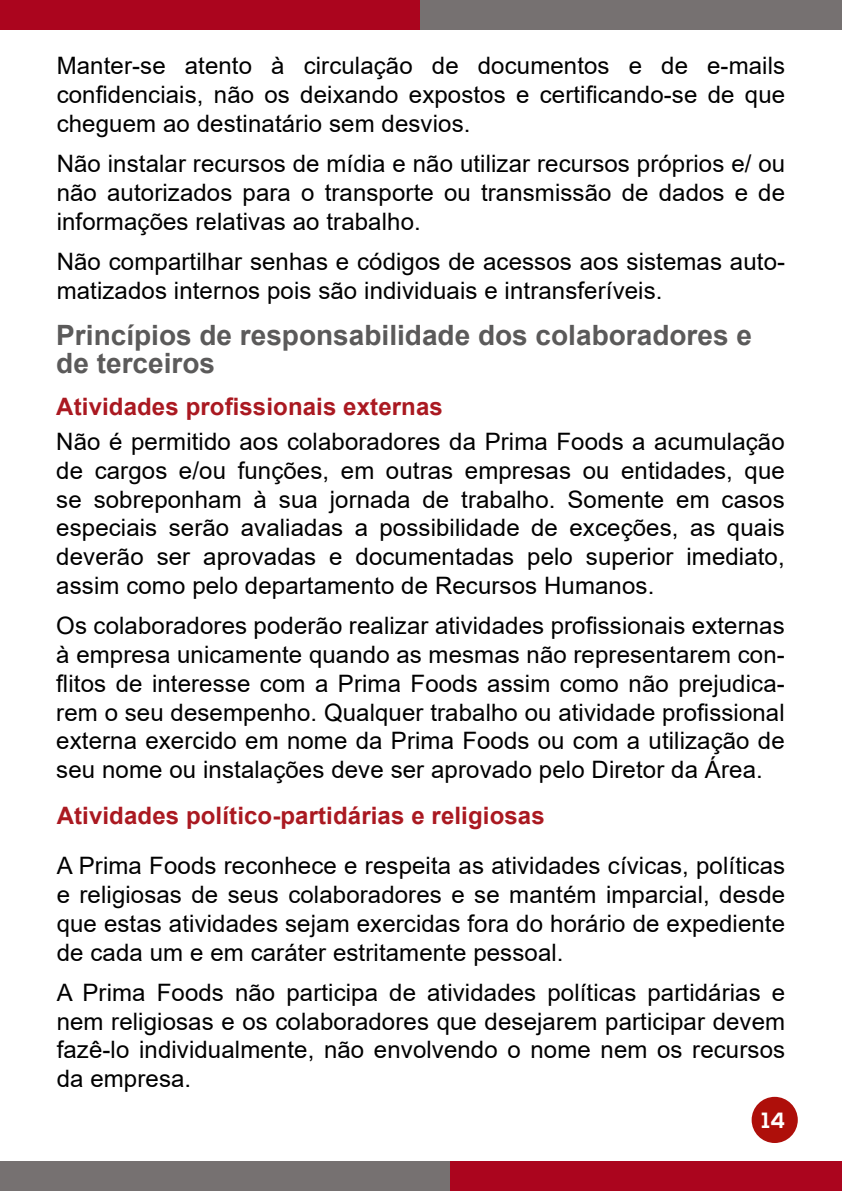
<style>
.page{position:relative;width:842px;height:1191px;background:#fff}
.page>*{position:absolute;margin:0;border:0;box-sizing:border-box;transform-origin:0 0}
.t1{font:700 28px/28px "Arial";color:#5b5a5a}
.t2{font:24px/28.8px "Arial";letter-spacing:.005em;color:#000;text-align:justify}
.t3{font:700 24px "Arial";letter-spacing:.005em;color:#aa1921}
.t4{font:700 22px "Nexa";color:#fff}
</style>
<div class="page">
<div style="left:0;top:0;width:421px;height:29px;background:#ab051e"></div>
<div style="left:421px;top:0;width:421px;height:29px;background:#767171"></div>
<div style="left:449px;top:1161px;width:393px;height:30px;background:#ab051e"></div>
<div style="left:0;top:1161px;width:449px;height:30px;background:#767171"></div>
<div style="left:750px;top:1094px;width:50px;height:51px;background:#ae0f0a;border-radius:50%"></div>
<div style="left:748px;top:1092px;width:54px;height:55px;border:4px solid #fff;border-radius:50%"></div>
<p class="t2" style="left:57px;top:51px;width:730px">Manter-se atento à circulação de documentos e de e-mails confidenciais, não os deixando expostos e certificando-se de que cheguem ao destinatário sem desvios.</p>
<p class="t2" style="left:57px;top:149px;width:730px">Não instalar recursos de mídia e não utilizar recursos próprios e/ ou não autorizados para o transporte ou transmissão de dados e de informações relativas ao trabalho.</p>
<p class="t2" style="left:57px;top:247px;width:730px">Não compartilhar senhas e códigos de acessos aos sistemas auto&shy;matizados internos pois são individuais e intransferíveis.</p>
<p class="t1" style="left:56px;top:321px;width:697px">Princípios de responsabilidade dos colaboradores e de terceiros</p>
<p class="t3" style="left:56px;top:390px;width:388px">Atividades profissionais externas</p>
<p class="t2" style="left:56px;top:427px;width:730px">Não é permitido aos colaboradores da Prima Foods a acumulação de cargos e/ou funções, em outras empresas ou entidades, que se sobreponham à sua jornada de trabalho. Somente em casos especiais serão avaliadas a possibilidade de exceções, as quais deverão ser aprovadas e documentadas pelo superior imediato, assim como pelo departamento de Recursos Humanos.</p>
<p class="t2" style="left:56px;top:611px;width:730px">Os colaboradores poderão realizar atividades profissionais externas à empresa unicamente quando as mesmas não representarem con&shy;flitos de interesse com a Prima Foods assim como não prejudica&shy;rem o seu desempenho. Qualquer trabalho ou atividade profissional externa exercido em nome da Prima Foods ou com a utilização de seu nome ou instalações deve ser aprovado pelo Diretor da Área.</p>
<p class="t3" style="left:57px;top:798px;width:489px">Atividades político-partidárias e religiosas</p>
<p class="t2" style="left:57px;top:851px;width:730px">A Prima Foods reconhece e respeita as atividades cívicas, políticas e religiosas de seus colaboradores e se mantém imparcial, desde que estas atividades sejam exercidas fora do horário de expediente de cada um e em caráter estritamente pessoal.</p>
<p class="t2" style="left:57px;top:977px;width:730px">A Prima Foods não participa de atividades políticas partidárias e nem religiosas e os colaboradores que desejarem participar devem fazê-lo individualmente, não envolvendo o nome nem os recursos da empresa.</p>
<p class="t4" style="left:762px;top:1107px;width:25px">14</p>
</div>
